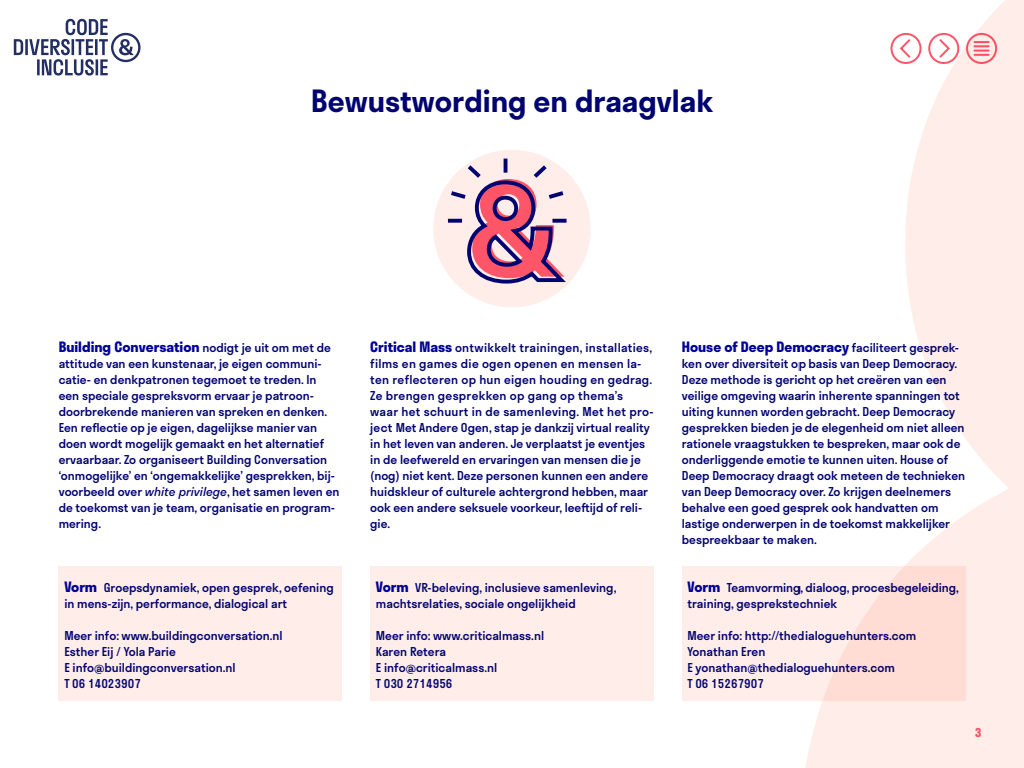
<style>
.page{position:relative;width:1024px;height:768px;background:#fff}
.page>*{position:absolute;margin:0;border:0;box-sizing:border-box;transform-origin:0 0}
.KOP_1{font:600 30px "Stratos";color:#000370}
.PLAT{font:700 14px "Stratos";color:#000296}
.PLAT-2{font:500 12px/16px "Stratos";color:#000370}
.t1{font:700 12px "Stratos";color:#ff5569}
.s1{font-weight:500;font-size:12px;color:#000370}
.s2{font-weight:400;font-style:italic}
.s3{font-weight:700;font-size:14px;color:#000296}
</style>
<div class="page">
<div style="left:433px;top:150px;width:158px;height:157px;background:#ffede9;border-radius:50%"></div>
<svg style="left:448px;top:161px;width:119px;height:123px"></svg>
<hr style="left:504px;top:159px;width:3px;height:14px;background:#000370">
<div style="left:59px;top:567px;width:283px;height:134px;background:#ffede9"></div>
<div style="left:370px;top:567px;width:284px;height:134px;background:#ffede9"></div>
<div style="left:682px;top:567px;width:283px;height:134px;background:#ffede9"></div>
<svg style="left:799px;top:0;width:225px;height:768px;fill:#ffede9"></svg>
<svg style="left:14px;top:19px;width:127px;height:57px"></svg>
<h2 class="KOP_1" style="left:311px;top:77px;width:404px">Bewustwording en draagvlak</h2>
<p class="PLAT" style="left:59px;top:336px;width:274px">Building Conversation <span class="s1">nodigt je uit om met de</span></p>
<p class="PLAT-2" style="left:59px;top:355px;width:282px">attitude van een kunstenaar, je eigen communi&shy;catie- en denkpatronen tegemoet te treden. In een speciale gespreksvorm ervaar je patroon&shy;doorbrekende manieren van spreken en denken.<br>Een reflectie op je eigen, dagelijkse manier van doen wordt mogelijk gemaakt en het alternatief ervaarbaar. Zo organiseert Building Conversation ‘onmogelijke’ en ‘ongemakkelijke’ gesprekken, bij&shy;voorbeeld over <span class="s2">white privilege</span>, het samen leven en de toekomst van je team, organisatie en program&shy;mering.</p>
<p class="PLAT-2" style="left:64px;top:579px;width:271px"><span class="s3">Vorm</span> Groepsdynamiek, open gesprek, oefening in mens-zijn, performance, dialogical art</p>
<p class="PLAT-2" style="left:64px;top:627px;width:220px">Meer info: www.buildingconversation.nl<br>Esther Eij / Yola Parie</p>
<p class="PLAT-2" style="left:64px;top:659px;width:173px">E info@buildingconversation.nl</p>
<p class="PLAT-2" style="left:64px;top:675px;width:78px">T 06 14023907</p>
<p class="PLAT-2" style="left:370px;top:339px;width:285px"><span class="s3">Critical Mass</span> ontwikkelt trainingen, installaties, films en games die ogen openen en mensen la&shy;ten reflecteren op hun eigen houding en gedrag.<br>Ze brengen gesprekken op gang op thema’s waar het schuurt in de samenleving. Met het pro&shy;ject Met Andere Ogen, stap je dankzij virtual reality in het leven van anderen. Je verplaatst je eventjes in de leefwereld en ervaringen van mensen die je (nog) niet kent. Deze personen kunnen een andere huidskleur of culturele achtergrond hebben, maar ook een andere seksuele voorkeur, leeftijd of reli&shy;gie.</p>
<p class="PLAT-2" style="left:376px;top:579px;width:242px"><span class="s3">Vorm</span> VR-beleving, inclusieve samenleving, machtsrelaties, sociale ongelijkheid</p>
<p class="PLAT-2" style="left:376px;top:627px;width:170px">Meer info: www.criticalmass.nl</p>
<p class="PLAT-2" style="left:376px;top:643px;width:72px">Karen Retera</p>
<p class="PLAT-2" style="left:376px;top:659px;width:123px">E info@criticalmass.nl</p>
<p class="PLAT-2" style="left:376px;top:675px;width:78px">T 030 2714956</p>
<p class="PLAT" style="left:682px;top:336px;width:279px">House of Deep Democracy <span class="s1">faciliteert gesprek-</span></p>
<p class="PLAT-2" style="left:682px;top:355px;width:285px">ken over diversiteit op basis van Deep Democracy.<br>Deze methode is gericht op het creëren van een veilige omgeving waarin inherente spanningen tot uiting kunnen worden gebracht. Deep Democracy gesprekken bieden je de elegenheid om niet alleen rationele vraagstukken te bespreken, maar ook de onderliggende emotie te kunnen uiten. House of Deep Democracy draagt ook meteen de technieken van Deep Democracy over. Zo krijgen deelnemers behalve een goed gesprek ook handvatten om lastige onderwerpen in de toekomst makkelijker bespreekbaar te maken.</p>
<p class="PLAT-2" style="left:688px;top:579px;width:273px"><span class="s3">Vorm</span> Teamvorming, dialoog, procesbegeleiding, training, gesprekstechniek</p>
<p class="PLAT-2" style="left:688px;top:627px;width:230px">Meer info: http://thedialoguehunters.com<br>Yonathan Eren<br>E yonathan@thedialoguehunters.com</p>
<p class="PLAT-2" style="left:688px;top:675px;width:78px">T 06 15267907</p>
<p class="t1" style="left:975px;top:723px;width:8px">3</p>
</div>
